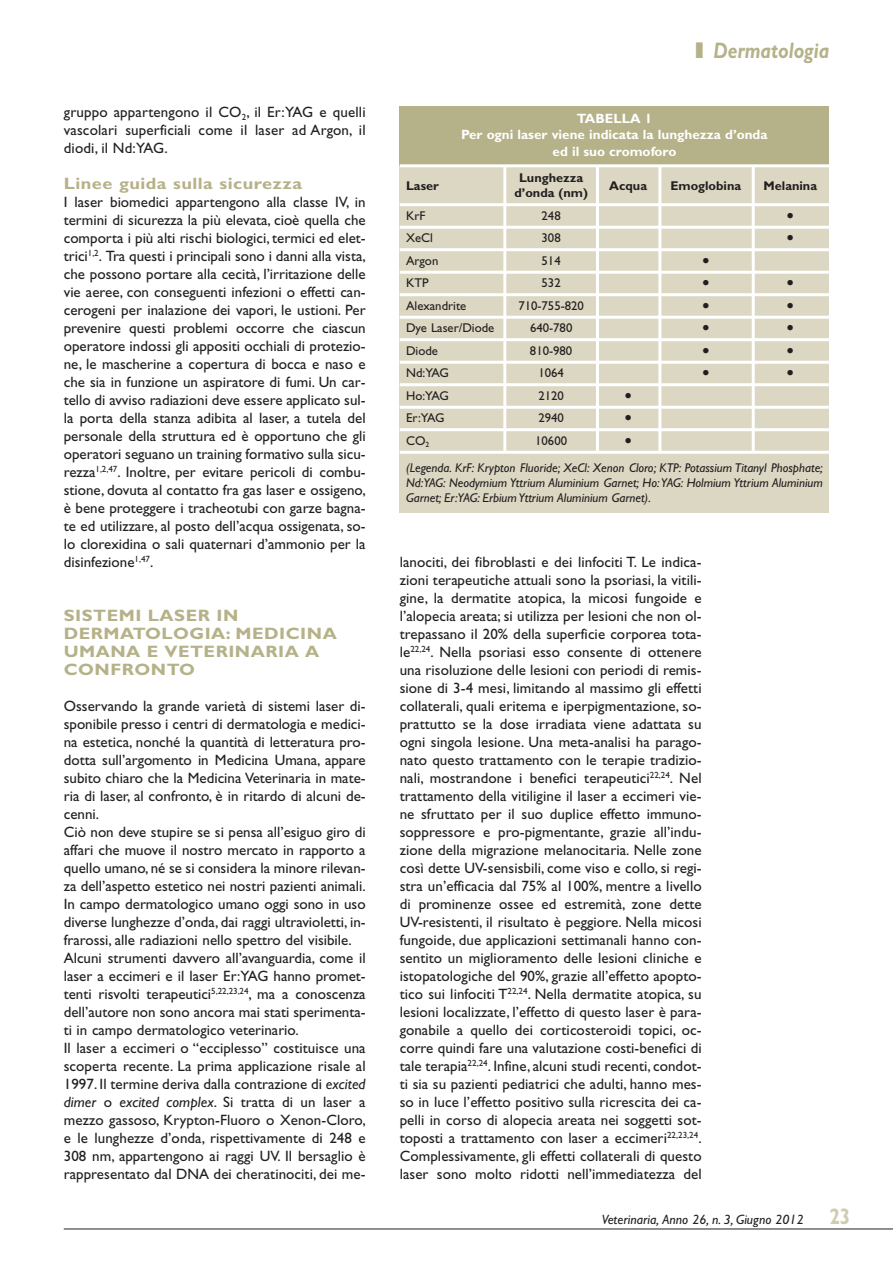
<style>
.page{position:relative;width:893px;height:1263px;background:#fff}
.page>*{position:absolute;margin:0;border:0;box-sizing:border-box;transform-origin:0 0}
.t1{font:italic 700 22.5px "Gill Sans";color:#b5b188;scale:.85 1}
.t2{font:700 16.5px/18px "Gill Sans";letter-spacing:.025em;color:#b5b188;scale:1.1 1}
.t3{font:15px/18px "Gill Sans";color:#231f20;text-align:justify}
.t4{font:15px "Symbol";color:#231f20}
.t5{font:700 13.5px/16.5px "Gill Sans";color:#fff;text-align:center}
.t6{font:italic 13.5px "Gill Sans";color:#231f20}
.t7{font:italic 12.75px/15px "Gill Sans";color:#231f20;text-align:justify}
.t8{font:12.75px "Gill Sans";color:#231f20}
.t9{font:700 12.75px "Gill Sans";color:#231f20}
.s1{font-style:italic}
.s2{font-weight:700;font-style:normal;font-size:22.5px;color:#d1cbb2}
</style>
<div class="page">
<hr style="left:64px;top:1228px;width:829px;height:1px;background:#231f20">
<div style="left:400px;top:106px;width:429px;height:60px;background:#b5b188"></div>
<div style="left:400px;top:166px;width:429px;height:346px;background:#dbd7c2"></div>
<hr style="left:400px;top:203px;width:429px;height:3px;background:#fff">
<hr style="left:400px;top:226px;width:429px;height:3px;background:#fff">
<hr style="left:400px;top:248px;width:429px;height:3px;background:#fff">
<hr style="left:400px;top:271px;width:429px;height:3px;background:#fff">
<hr style="left:400px;top:293px;width:429px;height:3px;background:#fff">
<hr style="left:400px;top:316px;width:429px;height:3px;background:#fff">
<hr style="left:400px;top:338px;width:429px;height:3px;background:#fff">
<hr style="left:400px;top:361px;width:429px;height:3px;background:#fff">
<hr style="left:400px;top:383px;width:429px;height:3px;background:#fff">
<hr style="left:400px;top:406px;width:429px;height:3px;background:#fff">
<hr style="left:400px;top:428px;width:429px;height:3px;background:#fff">
<hr style="left:400px;top:451px;width:429px;height:3px;background:#fff">
<hr style="left:400px;top:164px;width:429px;height:3px;background:#fff">
<hr style="left:503px;top:166px;width:3px;height:287px;background:#fff">
<hr style="left:596px;top:166px;width:3px;height:287px;background:#fff">
<hr style="left:658px;top:166px;width:3px;height:287px;background:#fff">
<hr style="left:752px;top:166px;width:3px;height:287px;background:#fff">
<p class="t3" style="left:64px;top:104px;width:303px">gruppo appartengono il CO<sub>2</sub>, il Er:YAG e quelli vascolari superficiali come il laser ad Argon, il diodi, il Nd:YAG.</p>
<p class="t2" style="left:64px;top:175px;width:218px">Linee guida sulla sicurezza</p>
<p class="t3" style="left:64px;top:194px;width:303px">I laser biomedici appartengono alla classe IV, in termini di sicurezza la più elevata, cioè quella che comporta i più alti rischi biologici, termici ed elet&shy;trici<sup>1,2</sup>. Tra questi i principali sono i danni alla vista, che possono portare alla cecità, l’irritazione delle vie aeree, con conseguenti infezioni o effetti can&shy;cerogeni per inalazione dei vapori, le ustioni. Per prevenire questi problemi occorre che ciascun operatore indossi gli appositi occhiali di protezio&shy;ne, le mascherine a copertura di bocca e naso e che sia in funzione un aspiratore di fumi. Un car&shy;tello di avviso radiazioni deve essere applicato sul&shy;la porta della stanza adibita al laser, a tutela del personale della struttura ed è opportuno che gli operatori seguano un training formativo sulla sicu&shy;rezza<sup>1,2,47</sup>. Inoltre, per evitare pericoli di combu&shy;stione, dovuta al contatto fra gas laser e ossigeno, è bene proteggere i tracheotubi con garze bagna&shy;te ed utilizzare, al posto dell’acqua ossigenata, so&shy;lo clorexidina o sali quaternari d’ammonio per la disinfezione<sup>1,47</sup>.</p>
<p class="t2" style="left:64px;top:607px;width:250px">SISTEMI LASER IN<br>DERMATOLOGIA: MEDICINA<br>UMANA E VETERINARIA A<br>CONFRONTO</p>
<p class="t3" style="left:64px;top:698px;width:303px;text-align:left">Osservando la grande varietà di sistemi laser di&shy;sponibile presso i centri di dermatologia e medici&shy;na estetica, nonché la quantità di letteratura pro&shy;dotta sull’argomento in Medicina Umana, appare subito chiaro che la Medicina Veterinaria in mate&shy;ria di laser, al confronto, è in ritardo di alcuni de&shy;cenni.<br>Ciò non deve stupire se si pensa all’esiguo giro di affari che muove il nostro mercato in rapporto a quello umano, né se si considera la minore rilevan&shy;za dell’aspetto estetico nei nostri pazienti animali.<br>In campo dermatologico umano oggi sono in uso diverse lunghezze d’onda, dai raggi ultravioletti, in&shy;frarossi, alle radiazioni nello spettro del visibile.<br>Alcuni strumenti davvero all’avanguardia, come il laser a eccimeri e il laser Er:YAG hanno promet&shy;tenti risvolti terapeutici<sup>5,22,23,24</sup>, ma a conoscenza dell’autore non sono ancora mai stati sperimenta&shy;ti in campo dermatologico veterinario.<br>Il laser a eccimeri o “ecciplesso” costituisce una scoperta recente. La prima applicazione risale al 1997. Il termine deriva dalla contrazione di <span class="s1">excited dimer</span> o <span class="s1">excited complex</span>. Si tratta di un laser a mezzo gassoso, Krypton-Fluoro o Xenon-Cloro, e le lunghezze d’onda, rispettivamente di 248 e 308 nm, appartengono ai raggi UV. Il bersaglio è rappresentato dal DNA dei cheratinociti, dei me-</p>
<h1 class="t1" style="left:695px;top:42px;width:159px">❚ Dermatologia</h1>
<p class="t9" style="left:406px;top:181px;width:34px">Laser</p>
<p class="t5" style="left:461px;top:111px;width:308px">TABELLA 1<br>Per ogni laser viene indicata la lunghezza d’onda ed il suo cromoforo</p>
<p class="t9" style="left:519px;top:173px;width:66px">Lunghezza</p>
<p class="t9" style="left:514px;top:188px;width:75px">d’onda (nm)</p>
<p class="t9" style="left:609px;top:181px;width:39px">Acqua</p>
<p class="t9" style="left:670px;top:181px;width:72px">Emoglobina</p>
<p class="t9" style="left:763px;top:181px;width:55px">Melanina</p>
<p class="t8" style="left:406px;top:211px;width:21px">KrF</p>
<p class="t8" style="left:542px;top:211px;width:21px">248</p>
<p class="t4" style="left:787px;top:206px;width:8px">•</p>
<p class="t8" style="left:406px;top:233px;width:28px">XeCl</p>
<p class="t8" style="left:542px;top:233px;width:21px">308</p>
<p class="t4" style="left:787px;top:228px;width:8px">•</p>
<p class="t8" style="left:406px;top:256px;width:34px">Argon</p>
<p class="t8" style="left:542px;top:256px;width:21px">514</p>
<p class="t4" style="left:702px;top:251px;width:8px">•</p>
<p class="t8" style="left:406px;top:278px;width:24px">KTP</p>
<p class="t8" style="left:542px;top:278px;width:21px">532</p>
<p class="t4" style="left:702px;top:273px;width:8px">•</p>
<p class="t4" style="left:787px;top:273px;width:8px">•</p>
<p class="t8" style="left:406px;top:301px;width:62px">Alexandrite</p>
<p class="t8" style="left:518px;top:301px;width:67px">710-755-820</p>
<p class="t4" style="left:702px;top:296px;width:8px">•</p>
<p class="t4" style="left:787px;top:296px;width:8px">•</p>
<p class="t8" style="left:406px;top:323px;width:90px">Dye Laser/Diode</p>
<p class="t8" style="left:530px;top:323px;width:44px">640-780</p>
<p class="t4" style="left:702px;top:318px;width:8px">•</p>
<p class="t4" style="left:787px;top:318px;width:8px">•</p>
<p class="t8" style="left:406px;top:346px;width:34px">Diode</p>
<p class="t8" style="left:530px;top:346px;width:44px">810-980</p>
<p class="t4" style="left:702px;top:341px;width:8px">•</p>
<p class="t4" style="left:787px;top:341px;width:8px">•</p>
<p class="t8" style="left:406px;top:368px;width:44px">Nd:YAG</p>
<p class="t8" style="left:538px;top:368px;width:27px">1064</p>
<p class="t4" style="left:702px;top:363px;width:8px">•</p>
<p class="t4" style="left:787px;top:363px;width:8px">•</p>
<p class="t8" style="left:406px;top:391px;width:44px">Ho:YAG</p>
<p class="t8" style="left:538px;top:391px;width:27px">2120</p>
<p class="t4" style="left:625px;top:386px;width:8px">•</p>
<p class="t8" style="left:406px;top:413px;width:40px">Er:YAG</p>
<p class="t8" style="left:538px;top:413px;width:27px">2940</p>
<p class="t4" style="left:625px;top:408px;width:8px">•</p>
<p class="t8" style="left:406px;top:436px;width:25px">CO<sub>2</sub></p>
<p class="t8" style="left:535px;top:436px;width:33px">10600</p>
<p class="t4" style="left:625px;top:431px;width:8px">•</p>
<p class="t7" style="left:406px;top:461px;width:418px">(Legenda. KrF: Krypton Fluoride; XeCl: Xenon Cloro; KTP: Potassium Titanyl Phosphate; Nd:YAG: Neodymium Yttrium Aluminium Garnet; Ho:YAG: Holmium Yttrium Aluminium Garnet; Er:YAG: ErbiumYttrium Aluminium Garnet).</p>
<p class="t3" style="left:400px;top:554px;width:303px">lanociti, dei fibroblasti e dei linfociti T. Le indica&shy;zioni terapeutiche attuali sono la psoriasi, la vitili&shy;gine, la dermatite atopica, la micosi fungoide e l’alopecia areata; si utilizza per lesioni che non ol&shy;trepassano il 20% della superficie corporea tota&shy;le<sup>22,24</sup>. Nella psoriasi esso consente di ottenere una risoluzione delle lesioni con periodi di remis&shy;sione di 3-4 mesi, limitando al massimo gli effetti collaterali, quali eritema e iperpigmentazione, so&shy;prattutto se la dose irradiata viene adattata su ogni singola lesione. Una meta-analisi ha parago&shy;nato questo trattamento con le terapie tradizio&shy;nali, mostrandone i benefici terapeutici<sup>22,24</sup>. Nel trattamento della vitiligine il laser a eccimeri vie&shy;ne sfruttato per il suo duplice effetto immuno&shy;soppressore e pro-pigmentante, grazie all’indu&shy;zione della migrazione melanocitaria. Nelle zone così dette UV-sensisbili, come viso e collo, si regi&shy;stra un’efficacia dal 75% al 100%, mentre a livello di prominenze ossee ed estremità, zone dette UV-resistenti, il risultato è peggiore. Nella micosi fungoide, due applicazioni settimanali hanno con&shy;sentito un miglioramento delle lesioni cliniche e istopatologiche del 90%, grazie all’effetto apopto&shy;tico sui linfociti T<sup>22,24</sup>. Nella dermatite atopica, su lesioni localizzate, l’effetto di questo laser è para&shy;gonabile a quello dei corticosteroidi topici, oc&shy;corre quindi fare una valutazione costi-benefici di tale terapia<sup>22,24</sup>. Infine, alcuni studi recenti, condot&shy;ti sia su pazienti pediatrici che adulti, hanno mes&shy;so in luce l’effetto positivo sulla ricrescita dei ca&shy;pelli in corso di alopecia areata nei soggetti sot&shy;toposti a trattamento con laser a eccimeri<sup>22,23,24</sup>.<br>Complessivamente, gli effetti collaterali di questo laser sono molto ridotti nell’immediatezza del</p>
<p class="t6" style="left:602px;top:1214px;width:250px">Veterinaria, Anno 26, n. 3, Giugno 2012 <span class="s2">23</span></p>
</div>
